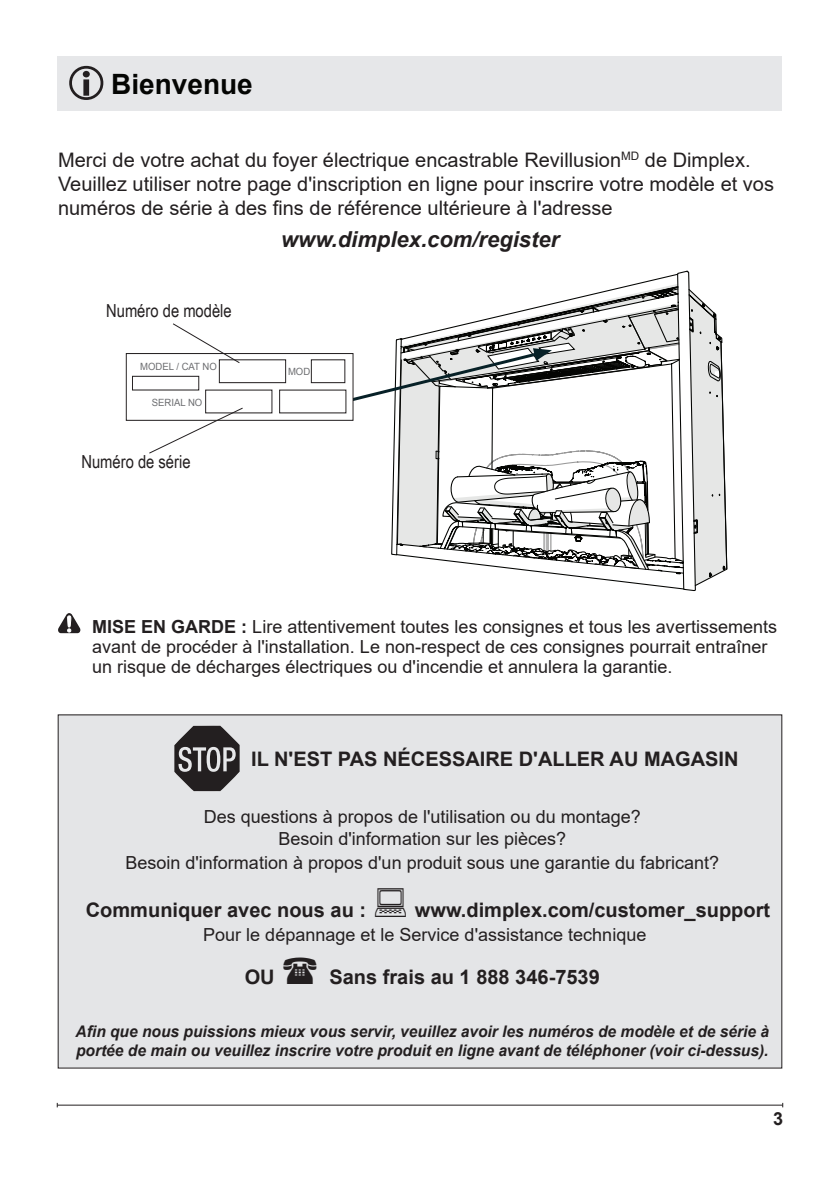
<style>
.page{position:relative;width:840px;height:1191px;background:#fff}
.page>*{position:absolute;margin:0;border:0;box-sizing:border-box;transform-origin:0 0}
.t1{font:700 28px "Arial";color:#040503}
.t2{font:italic 700 22px "Arial";color:#231f20}
.t3{font:20px/24px "Arial";color:#231f20}
.t4{font:700 20px "Arial";color:#231f20}
.t5{font:18px/20px "Arial";color:#231f20}
.t6{font:18px "Arial Narrow";color:#231f20}
.t7{font:700 18px "Arial";color:#231f20}
.t8{font:italic 700 16px/19.2px "Arial";color:#231f20}
.t9{font:10px "Arial";color:#6c6d70;scale:.96 1}
.s1{font-weight:700}
</style>
<div class="page">
<hr style="left:57px;top:1104px;width:725px;height:1px;background:#231f20">
<div style="left:57px;top:57px;width:724px;height:54px;background:#e6e7e9"></div>
<div style="left:58px;top:715px;width:723px;height:353px;background:#e4e5e7"></div>
<svg style="left:69px;top:66px;width:34px;height:34px"></svg>
<svg style="left:58px;top:613px;width:22px;height:20px"></svg>
<svg style="left:437px;top:557px;width:319px;height:549px"></svg>
<svg style="left:345px;top:270px;width:382px;height:321px"></svg>
<div style="left:126px;top:353px;width:227px;height:67px;background:#fff"></div>
<div style="left:126px;top:353px;width:227px;height:67px;border:1px solid #231f20"></div>
<div style="left:132px;top:376px;width:67px;height:14px;border:1px solid #231f20"></div>
<div style="left:219px;top:359px;width:67px;height:24px;border:1px solid #231f20"></div>
<div style="left:311px;top:359px;width:34px;height:24px;border:1px solid #231f20"></div>
<svg style="left:172px;top:323px;width:69px;height:41px"></svg>
<svg style="left:148px;top:407px;width:96px;height:47px"></svg>
<svg style="left:174px;top:725px;width:66px;height:66px"></svg>
<h1 class="t1" style="left:111px;top:64px;width:143px">Bienvenue</h1>
<p class="t3" style="left:58px;top:148px;width:717px">Merci de votre achat du foyer électrique encastrable Revillusion<sup>MD</sup> de Dimplex.<br>Veuillez utiliser notre page d'inscription en ligne pour inscrire votre modèle et vos numéros de série à des fins de référence ultérieure à l'adresse</p>
<p class="t2" style="left:281px;top:225px;width:279px">www.dimplex.com/register</p>
<p class="t6" style="left:106px;top:297px;width:127px">Numéro de modèle</p>
<p class="t9" style="left:140px;top:360px;width:81px">MODEL / CAT NO</p>
<p class="t9" style="left:152px;top:395px;width:54px">SERIAL NO</p>
<p class="t6" style="left:81px;top:449px;width:111px">Numéro de série</p>
<p class="t9" style="left:288px;top:365px;width:25px">MOD</p>
<p class="t5" style="left:92px;top:617px;width:686px"><span class="s1">MISE EN GARDE :</span> Lire attentivement toutes les consignes et tous les avertissements avant de procéder à l'installation. Le non-respect de ces consignes pourrait entraîner un risque de décharges électriques ou d'incendie et annulera la garantie.</p>
<p class="t4" style="left:251px;top:745px;width:488px">IL N'EST PAS NÉCESSAIRE D'ALLER AU MAGASIN</p>
<p class="t5" style="left:204px;top:806px;width:438px;line-height:21.6px;text-align:center">Des questions à propos de l'utilisation ou du montage?<br>Besoin d'information sur les pièces?</p>
<p class="t5" style="left:125px;top:852px;width:595px">Besoin d'information à propos d'un produit sous une garantie du fabricant?</p>
<p class="t4" style="left:86px;top:896px;width:282px">Communiquer avec nous au :</p>
<p class="t4" style="left:414px;top:896px;width:356px">www.dimplex.com/customer_support</p>
<p class="t5" style="left:203px;top:924px;width:444px">Pour le dépannage et le Service d'assistance technique</p>
<p class="t4" style="left:244px;top:963px;width:31px">OU</p>
<p class="t4" style="left:329px;top:963px;width:272px">Sans frais au 1 888 346-7539</p>
<p class="t8" style="left:76px;top:1021px;width:694px">Afin que nous puissions mieux vous servir, veuillez avoir les numéros de modèle et de série à portée de main ou veuillez inscrire votre produit en ligne avant de téléphoner (voir ci-dessus).</p>
<p class="t7" style="left:772px;top:1106px;width:12px">3</p>
</div>
